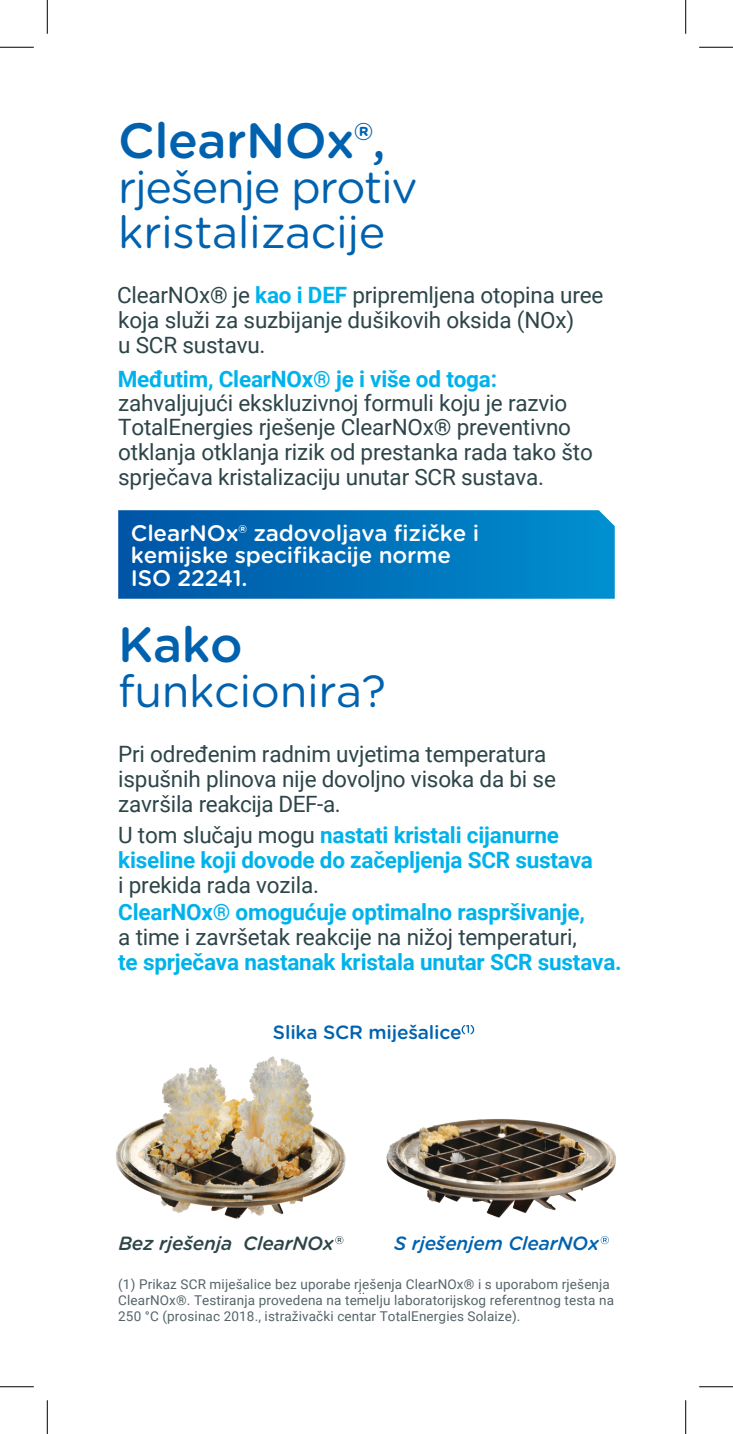
<style>
.page{position:relative;width:733px;height:1434px;background:#fff}
.page>*{position:absolute;margin:0;border:0;box-sizing:border-box;transform-origin:0 0}
.t1{font:500 49.5px "Gotham Rounded";letter-spacing:-.01em;color:#0062af}
.t2{font:45px/45px "Gotham Rounded";letter-spacing:-.01em;color:#0062af}
.t3{font:22.5px/24.8px "Roboto";letter-spacing:-.01em;color:#2d4549}
.t4{font:700 22.5px/24.8px "Roboto";letter-spacing:-.01em;color:#00b2eb}
.t5{font:500 22.5px/22.5px "Gotham Rounded";letter-spacing:-.01em;color:#fff}
.t6{font:italic 500 19.12px "Gotham Rounded";letter-spacing:-.01em;color:#2d4549}
.t7{font:500 19.12px "Gotham Rounded";letter-spacing:-.01em;color:#0062af}
.t8{font:italic 500 19.12px "Gotham Rounded";letter-spacing:-.01em;color:#0062af}
.t9{font:13.5px/16.2px "Roboto";letter-spacing:.01em;color:#566469}
.s1{font-weight:700;color:#00b2eb}
.s2{font-weight:400;color:#2d4549}
</style>
<div class="page">
<img style="left:386px;top:1119px;width:230px;height:99px">
<img style="left:116px;top:1056px;width:230px;height:163px">
<svg style="left:118px;top:510px;width:496px;height:89px;background:#0272ba"></svg>
<svg style="left:461px;top:1025px;width:13px;height:9px"></svg>
<svg style="left:335px;top:1236px;width:8px;height:8px"></svg>
<svg style="left:600px;top:1236px;width:8px;height:8px"></svg>
<hr style="left:0;top:47px;width:34px;height:1px;background:#000">
<hr style="left:699px;top:47px;width:33px;height:1px;background:#000">
<hr style="left:0;top:1386px;width:34px;height:1px;background:#000">
<hr style="left:699px;top:1386px;width:33px;height:1px;background:#000">
<hr style="left:47px;top:0;width:1px;height:34px;background:#000">
<hr style="left:47px;top:1400px;width:1px;height:34px;background:#000">
<hr style="left:685px;top:0;width:1px;height:34px;background:#000">
<hr style="left:685px;top:1400px;width:1px;height:34px;background:#000">
<h1 class="t1" style="left:118px;top:105px;width:269px">ClearNOx®,</h1>
<h2 class="t2" style="left:118px;top:162px;width:301px">rješenje protiv kristalizacije</h2>
<p class="t3" style="left:117px;top:282px;width:488px">ClearNOx® je <span class="s1">kao i DEF</span> pripremljena otopina uree koja služi za suzbijanje dušikovih oksida (NOx)<br>u SCR sustavu.</p>
<p class="t4" style="left:118px;top:366px;width:381px">Međutim, ClearNOx® je i više od toga:</p>
<p class="t3" style="left:118px;top:389px;width:476px">zahvaljujući ekskluzivnoj formuli koju je razvio TotalEnergies rješenje ClearNOx® preventivno otklanja otklanja rizik od prestanka rada tako što sprječava kristalizaciju unutar SCR sustava.</p>
<p class="t5" style="left:131px;top:521px;width:349px">ClearNOx® zadovoljava fizičke i kemijske specifikacije norme<br>ISO 22241.</p>
<h1 class="t1" style="left:118px;top:609px;width:126px">Kako</h1>
<h2 class="t2" style="left:118px;top:666px;width:269px">funkcionira?</h2>
<p class="t3" style="left:118px;top:741px;width:439px">Pri određenim radnim uvjetima temperatura ispušnih plinova nije dovoljno visoka da bi se</p>
<p class="t4" style="left:118px;top:822px;width:476px"><span class="s2">U tom slučaju mogu</span> nastati kristali cijanurne kiseline koji dovode do začepljenja SCR sustava</p>
<p class="t3" style="left:118px;top:871px;width:202px">i prekida rada vozila.</p>
<p class="t4" style="left:118px;top:899px;width:468px">ClearNOx® omogućuje optimalno raspršivanje,</p>
<p class="t3" style="left:118px;top:924px;width:460px">a time i završetak reakcije na nižoj temperaturi,</p>
<p class="t4" style="left:118px;top:949px;width:505px">te sprječava nastanak kristala unutar SCR sustava.</p>
<p class="t3" style="left:118px;top:791px;width:224px">završila reakcija DEF-a.</p>
<p class="t7" style="left:273px;top:1019px;width:190px">Slika SCR miješalice</p>
<p class="t6" style="left:118px;top:1230px;width:217px">Bez rješenja ClearNOx</p>
<p class="t8" style="left:394px;top:1230px;width:206px">S rješenjem ClearNOx</p>
<p class="t9" style="left:118px;top:1275px;width:497px">(1) Prikaz SCR miješalice bez uporabe rješenja ClearNOx® i s uporabom rješenja<br>ClearNOx®. Testiranja provedena na temelju laboratorijskog referentnog testa na<br>250 °C (prosinac 2018., istraživački centar TotalEnergies Solaize).</p>
</div>
